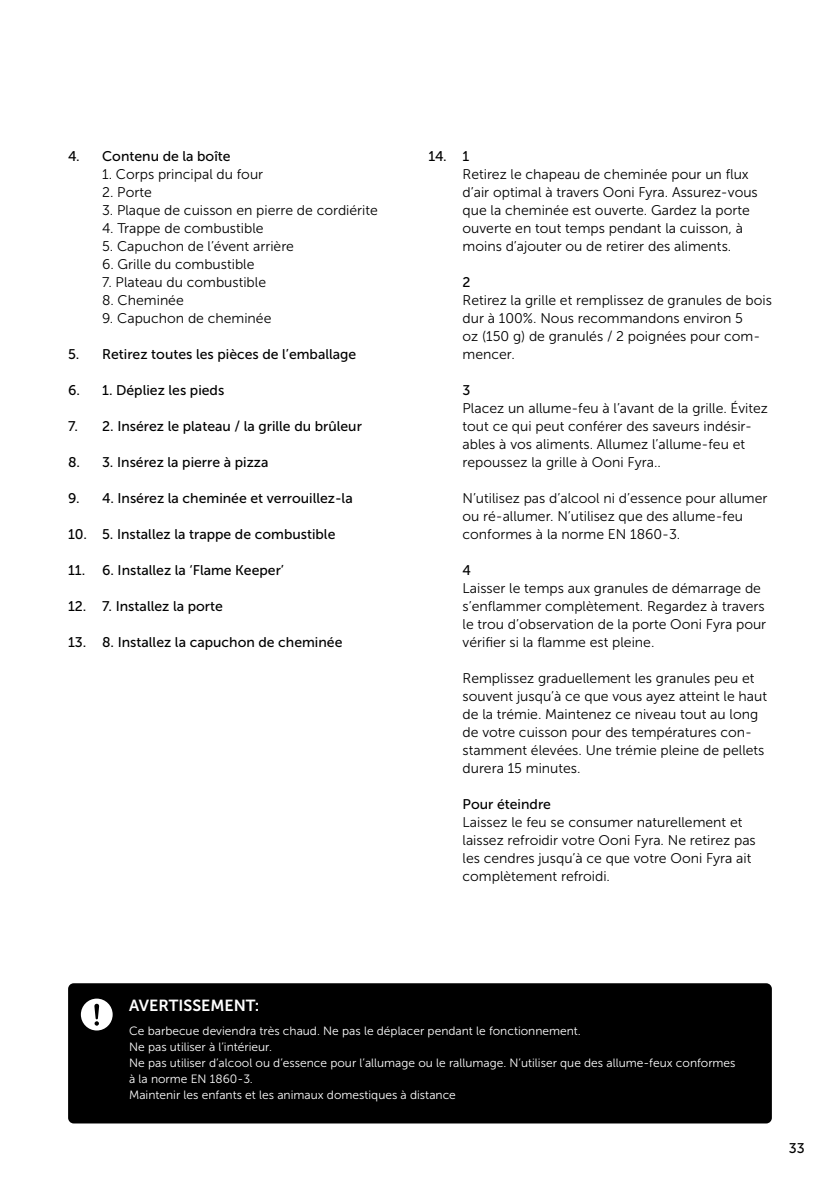
<style>
.page{position:relative;width:840px;height:1191px;background:#fff}
.page>*{position:absolute;margin:0;border:0;box-sizing:border-box;transform-origin:0 0}
.t1{font:16px "Museo Sans 700";color:#fff}
.t2{font:14px/18px "Museo Sans 300";color:#000}
.t3{font:14px "Museo Sans 500";color:#000}
.t4{font:12px/16px "Museo Sans 300";color:#fff}
.s1{color:#000}
</style>
<div class="page">
<div style="left:68px;top:983px;width:703px;height:140px;background:#000;border-radius:6px"></div>
<svg style="left:81px;top:998px;width:32px;height:32px"></svg>
<p class="t3" style="left:68px;top:149px;width:164px">4. Contenu de la boîte</p>
<p class="t2" style="left:102px;top:165px;width:162px">1. Corps principal du four</p>
<p class="t2" style="left:102px;top:183px;width:51px">2. Porte</p>
<p class="t2" style="left:102px;top:201px;width:277px">3. Plaque de cuisson en pierre de cordiérite</p>
<p class="t2" style="left:102px;top:219px;width:163px">4. Trappe de combustible</p>
<p class="t2" style="left:102px;top:237px;width:193px">5. Capuchon de l’évent arrière</p>
<p class="t2" style="left:102px;top:255px;width:154px">6. Grille du combustible</p>
<p class="t2" style="left:102px;top:273px;width:165px">7. Plateau du combustible</p>
<p class="t2" style="left:102px;top:291px;width:83px">8. Cheminée</p>
<p class="t2" style="left:102px;top:309px;width:171px">9. Capuchon de cheminée</p>
<p class="t3" style="left:68px;top:347px;width:289px">5. Retirez toutes les pièces de l’emballage</p>
<p class="t3" style="left:68px;top:383px;width:158px">6. 1. Dépliez les pieds</p>
<p class="t3" style="left:68px;top:419px;width:295px">7. 2. Insérez le plateau / la grille du brûleur</p>
<p class="t3" style="left:68px;top:455px;width:202px">8. 3. Insérez la pierre à pizza</p>
<p class="t3" style="left:68px;top:491px;width:286px">9. 4. Insérez la cheminée et verrouillez-la</p>
<p class="t3" style="left:68px;top:527px;width:269px">10. 5. Installez la trappe de combustible</p>
<p class="t3" style="left:68px;top:563px;width:217px">11. 6. Installez la ‘Flame Keeper’</p>
<p class="t3" style="left:68px;top:599px;width:156px">12. 7. Installez la porte</p>
<p class="t3" style="left:68px;top:635px;width:276px">13. 8. Installez la capuchon de cheminée</p>
<p class="t3" style="left:428px;top:149px;width:42px">14. 1</p>
<p class="t2" style="left:462px;top:165px;width:296px">Retirez le chapeau de cheminée pour un flux d’air optimal à travers Ooni Fyra. Assurez-vous que la cheminée est ouverte. Gardez la porte ouverte en tout temps pendant la cuisson, à moins d’ajouter ou de retirer des aliments.</p>
<p class="t3" style="left:462px;top:275px;width:10px">2</p>
<p class="t2" style="left:462px;top:291px;width:310px">Retirez la grille et remplissez de granules de bois dur à 100%. Nous recommandons environ 5<br>oz (150 g) de granulés / 2 poignées pour com&shy;mencer.</p>
<p class="t3" style="left:462px;top:383px;width:9px">3</p>
<p class="t2" style="left:462px;top:399px;width:307px">Placez un allume-feu à l’avant de la grille. Évitez tout ce qui peut conférer des saveurs indésir&shy;ables à vos aliments. Allumez l’allume-feu et repoussez la grille à Ooni Fyra..</p>
<p class="t2" style="left:462px;top:489px;width:306px">N’utilisez pas d’alcool ni d’essence pour allumer ou ré-allumer. N’utilisez que des allume-feu conformes à la norme EN 1860-3.</p>
<p class="t3" style="left:462px;top:563px;width:10px">4</p>
<p class="t2" style="left:462px;top:579px;width:305px">Laisser le temps aux granules de démarrage de s’enflammer complètement. Regardez à travers le trou d’observation de la porte Ooni Fyra pour vérifier si la flamme est pleine.</p>
<p class="t2" style="left:462px;top:669px;width:306px">Remplissez graduellement les granules peu et souvent jusqu’à ce que vous ayez atteint le haut de la trémie. Maintenez ce niveau tout au long de votre cuisson pour des températures con&shy;stamment élevées. Une trémie pleine de pellets durera 15 minutes.</p>
<p class="t3" style="left:462px;top:797px;width:90px">Pour éteindre</p>
<p class="t2" style="left:462px;top:813px;width:294px">Laissez le feu se consumer naturellement et laissez refroidir votre Ooni Fyra. Ne retirez pas les cendres jusqu’à ce que votre Ooni Fyra ait complètement refroidi.</p>
<p class="t1" style="left:129px;top:996px;width:132px">AVERTISSEMENT:</p>
<p class="t4" style="left:129px;top:1022px;width:607px">Ce barbecue deviendra très chaud. Ne pas le déplacer pendant le fonctionnement.<br>Ne pas utiliser à l’intérieur.<br>Ne pas utiliser d’alcool ou d’essence pour l’allumage ou le rallumage. N’utiliser que des allume-feux conformes à la norme EN 1860-3.<br>Maintenir les enfants et les animaux domestiques à distance<span class="s1">.</span></p>
<p class="t3" style="left:788px;top:1140px;width:17px">33</p>
</div>
